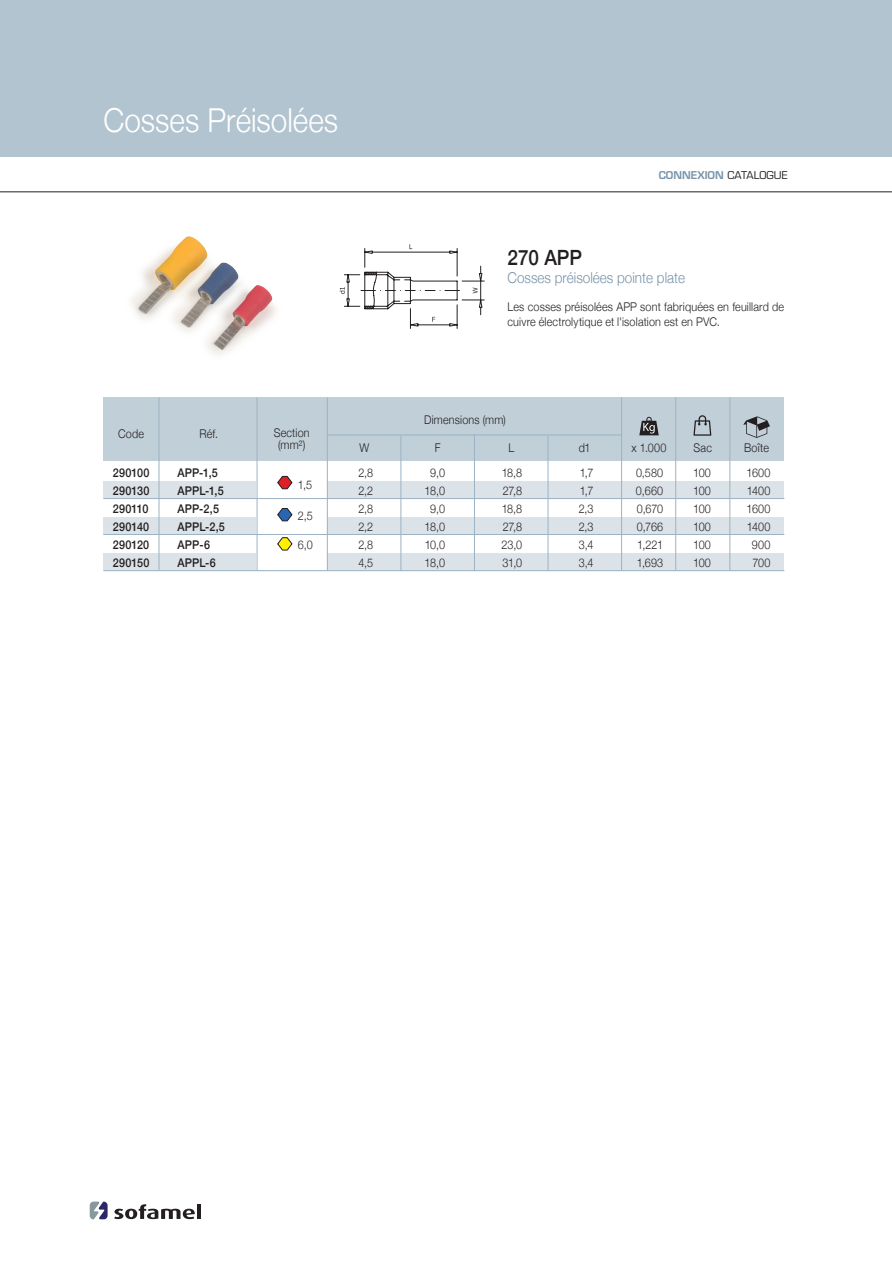
<style>
.page{position:relative;width:892px;height:1263px;background:#fff}
.page>*{position:absolute;margin:0;border:0;box-sizing:border-box;transform-origin:0 0}
.t1{font:300 33px "Helvetica Neue";color:#fff;scale:.9 1}
.t2{font:500 21px "Helvetica Neue";color:#231f20;scale:.9 1}
.t3{font:300 15px "Helvetica Neue";color:#7794ab;scale:.9 1}
.t4{font:300 12px/18px "Helvetica Neue";letter-spacing:.015em;color:#231f20;text-align:justify;scale:.9 1}
.t5{font:500 12px/18px "Helvetica Neue";letter-spacing:.015em;color:#231f20;text-align:justify;scale:.9 1}
.t6{font:600 10.5px "Eurostile";color:#7794ab}
.s1{font-weight:400;color:#231f20}
</style>
<div class="page">
<svg style="left:114px;top:1204px;width:81px;height:14px"></svg>
<hr style="left:197px;top:1203px;width:4px;height:15px;background:#231f20">
<svg style="left:90px;top:1201px;width:18px;height:18px"></svg>
<div style="left:0;top:0;width:891px;height:157px;background:#b2c4cf"></div>
<hr style="left:0;top:191px;width:891px;height:1px;background:#231f20">
<img style="left:131px;top:236px;width:145px;height:119px">
<div style="left:103px;top:517px;width:681px;height:17px;background:#dbe2e8"></div>
<div style="left:103px;top:553px;width:681px;height:18px;background:#dbe2e8"></div>
<div style="left:103px;top:481px;width:681px;height:17px;background:#dbe2e8"></div>
<div style="left:256px;top:461px;width:71px;height:109px;background:#fff"></div>
<div style="left:103px;top:397px;width:681px;height:64px;background:#c1cfd8"></div>
<hr style="left:327px;top:434px;width:294px;height:1px;background:#9bb3c4">
<hr style="left:158px;top:397px;width:1px;height:172px;background:#9bb3c4">
<hr style="left:729px;top:397px;width:1px;height:173px;background:#9bb3c4">
<hr style="left:675px;top:397px;width:1px;height:173px;background:#9bb3c4">
<hr style="left:621px;top:397px;width:1px;height:173px;background:#9bb3c4">
<hr style="left:474px;top:434px;width:1px;height:137px;background:#9bb3c4">
<hr style="left:256px;top:397px;width:1px;height:173px;background:#9bb3c4">
<hr style="left:327px;top:397px;width:1px;height:173px;background:#9bb3c4">
<hr style="left:400px;top:435px;width:1px;height:136px;background:#9bb3c4">
<hr style="left:547px;top:435px;width:1px;height:136px;background:#9bb3c4">
<svg style="left:743px;top:416px;width:26px;height:22px"></svg>
<svg style="left:693px;top:415px;width:18px;height:20px"></svg>
<svg style="left:639px;top:416px;width:19px;height:19px"></svg>
<hr style="left:103px;top:534px;width:681px;height:1px;background:#9bb3c4">
<hr style="left:103px;top:498px;width:681px;height:1px;background:#9bb3c4">
<hr style="left:103px;top:570px;width:681px;height:1px;background:#9bb3c4">
<svg style="left:277px;top:537px;width:15px;height:13px"></svg>
<svg style="left:277px;top:476px;width:15px;height:13px"></svg>
<svg style="left:277px;top:508px;width:15px;height:13px"></svg>
<svg style="left:339px;top:244px;width:146px;height:85px"></svg>
<h1 class="t1" style="left:103px;top:94px;width:262px">Cosses Préisolées</h1>
<p class="t6" style="left:658px;top:169px;width:130px">CONNEXION <span class="s1">CATALOGUE</span></p>
<h2 class="t2" style="left:507px;top:240px;width:84px">270 APP</h2>
<p class="t3" style="left:507px;top:265px;width:199px">Cosses préisolées pointe plate</p>
<p class="t4" style="left:507px;top:299px;width:309px;line-height:14.4px">Les cosses préisolées APP sont fabriquées en feuillard de cuivre électrolytique et l'isolation est en PVC.</p>
<p class="t4" style="left:118px;top:423px;width:30px">Code</p>
<p class="t4" style="left:199px;top:423px;width:22px">Réf.</p>
<p class="t4" style="left:274px;top:426px;width:41px;line-height:12px;text-align:center">Section (mm²)</p>
<p class="t4" style="left:424px;top:409px;width:92px">Dimensions (mm)</p>
<p class="t4" style="left:359px;top:437px;width:12px">W</p>
<p class="t4" style="left:434px;top:437px;width:8px">F</p>
<p class="t4" style="left:508px;top:437px;width:8px">L</p>
<p class="t4" style="left:578px;top:437px;width:15px">d1</p>
<p class="t4" style="left:631px;top:437px;width:40px">x 1.000</p>
<p class="t4" style="left:693px;top:437px;width:22px">Sac</p>
<p class="t4" style="left:744px;top:437px;width:29px">Boîte</p>
<p class="t5" style="left:113px;top:463px;width:42px">290100<br>290130<br>290110<br>290140<br>290120<br>290150</p>
<p class="t5" style="left:177px;top:463px;width:54px;text-align:left">APP-1,5<br>APPL-1,5<br>APP-2,5<br>APPL-2,5<br>APP-6<br>APPL-6</p>
<p class="t4" style="left:424px;top:463px;width:24px;text-align:center">9,0<br>18,0<br>9,0<br>18,0<br>10,0<br>18,0</p>
<p class="t4" style="left:501px;top:463px;width:25px">18,8<br>27,8<br>18,8<br>27,8<br>23,0<br>31,0</p>
<p class="t4" style="left:578px;top:463px;width:18px">1,7<br>1,7<br>2,3<br>2,3<br>3,4<br>3,4</p>
<p class="t4" style="left:358px;top:463px;width:18px">2,8<br>2,2<br>2,8<br>2,2<br>2,8<br>4,5</p>
<p class="t4" style="left:298px;top:475px;width:17px">1,5</p>
<p class="t4" style="left:298px;top:505px;width:18px">2,5</p>
<p class="t4" style="left:298px;top:534px;width:18px">6,0</p>
<p class="t4" style="left:635px;top:463px;width:32px">0,580<br>0,660<br>0,670<br>0,766<br>1,221<br>1,693</p>
<p class="t4" style="left:693px;top:463px;width:21px">100<br>100<br>100<br>100<br>100<br>100</p>
<p class="t4" style="left:746px;top:463px;width:28px;text-align:center">1600<br>1400<br>1600<br>1400<br>900<br>700</p>
</div>
